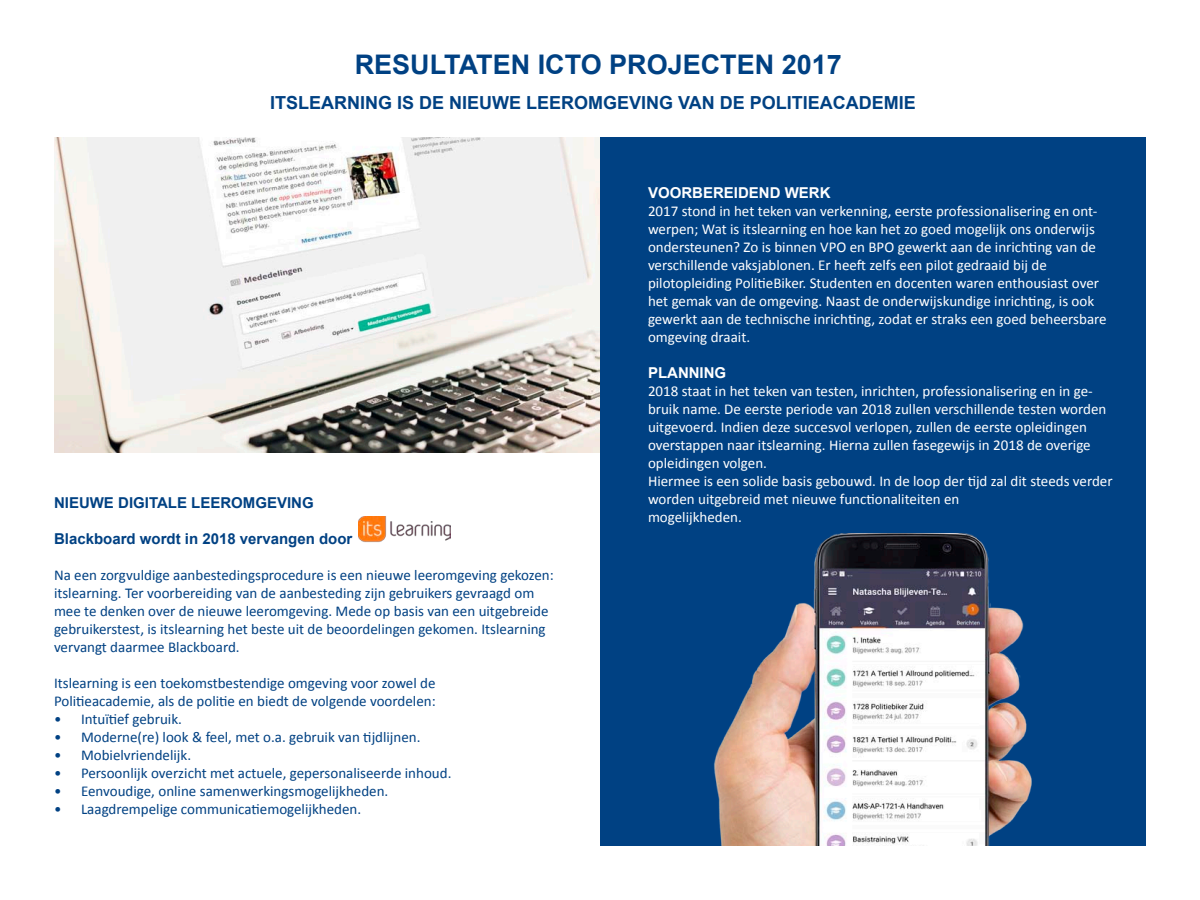
<style>
.page{position:relative;width:1200px;height:900px;background:#fff}
.page>*{position:absolute;margin:0;border:0;box-sizing:border-box;transform-origin:0 0}
.t1{font:700 27px "Arial";color:#004183}
.t2{font:700 18px "Arial";color:#004183}
.t3{font:15px/18px "Calibri";color:#fff}
.t4{font:15px/18px "Calibri";color:#004183}
.t5{font:700 15px "Arial";color:#004183}
.t6{font:700 15px "Arial";color:#fff}
</style>
<div class="page">
<img style="left:54px;top:137px;width:546px;height:316px">
<div style="left:600px;top:137px;width:546px;height:709px;background:#004183"></div>
<img style="left:359px;top:516px;width:91px;height:26px">
<img style="left:714px;top:533px;width:318px;height:313px">
<p class="t1" style="left:355px;top:46px;width:489px">RESULTATEN ICTO PROJECTEN 2017</p>
<p class="t2" style="left:270px;top:91px;width:647px">ITSLEARNING IS DE NIEUWE LEEROMGEVING VAN DE POLITIEACADEMIE</p>
<p class="t5" style="left:54px;top:493px;width:261px">NIEUWE DIGITALE LEEROMGEVING</p>
<p class="t5" style="left:54px;top:529px;width:300px">Blackboard wordt in 2018 vervangen door</p>
<p class="t4" style="left:54px;top:566px;width:501px">Na een zorgvuldige aanbestedingsprocedure is een nieuwe leeromgeving gekozen: itslearning. Ter voorbereiding van de aanbesteding zijn gebruikers gevraagd om mee te denken over de nieuwe leeromgeving. Mede op basis van een uitgebreide gebruikerstest, is itslearning het beste uit de beoordelingen gekomen. Itslearning vervangt daarmee Blackboard.</p>
<p class="t4" style="left:54px;top:674px;width:383px">Itslearning is een toekomstbestendige omgeving voor zowel de<br>Politieacademie, als de politie en biedt de volgende voordelen:</p>
<p class="t4" style="left:54px;top:710px;width:129px">• Intuïtief gebruik.</p>
<p class="t4" style="left:54px;top:728px;width:368px">• Moderne(re) look &amp; feel, met o.a. gebruik van tijdlijnen.</p>
<p class="t4" style="left:54px;top:746px;width:139px">• Mobielvriendelijk.</p>
<p class="t4" style="left:54px;top:764px;width:399px">• Persoonlijk overzicht met actuele, gepersonaliseerde inhoud.</p>
<p class="t4" style="left:54px;top:782px;width:336px">• Eenvoudige, online samenwerkingsmogelijkheden.</p>
<p class="t4" style="left:54px;top:800px;width:309px">• Laagdrempelige communicatiemogelijkheden.</p>
<p class="t6" style="left:648px;top:183px;width:184px">VOORBEREIDEND WERK</p>
<p class="t3" style="left:648px;top:202px;width:460px">2017 stond in het teken van verkenning, eerste professionalisering en ont&shy;werpen; Wat is itslearning en hoe kan het zo goed mogelijk ons onderwijs ondersteunen? Zo is binnen VPO en BPO gewerkt aan de inrichting van de verschillende vaksjablonen. Er heeft zelfs een pilot gedraaid bij de pilotopleiding PolitieBiker. Studenten en docenten waren enthousiast over het gemak van de omgeving. Naast de onderwijskundige inrichting, is ook gewerkt aan de technische inrichting, zodat er straks een goed beheersbare omgeving draait.</p>
<p class="t6" style="left:648px;top:363px;width:80px">PLANNING</p>
<p class="t3" style="left:648px;top:382px;width:460px">2018 staat in het teken van testen, inrichten, professionalisering en in ge&shy;bruik name. De eerste periode van 2018 zullen verschillende testen worden uitgevoerd. Indien deze succesvol verlopen, zullen de eerste opleidingen overstappen naar itslearning. Hierna zullen fasegewijs in 2018 de overige opleidingen volgen.</p>
<p class="t3" style="left:648px;top:472px;width:466px">Hiermee is een solide basis gebouwd. In de loop der tijd zal dit steeds verder worden uitgebreid met nieuwe functionaliteiten en<br>mogelijkheden.</p>
</div>
